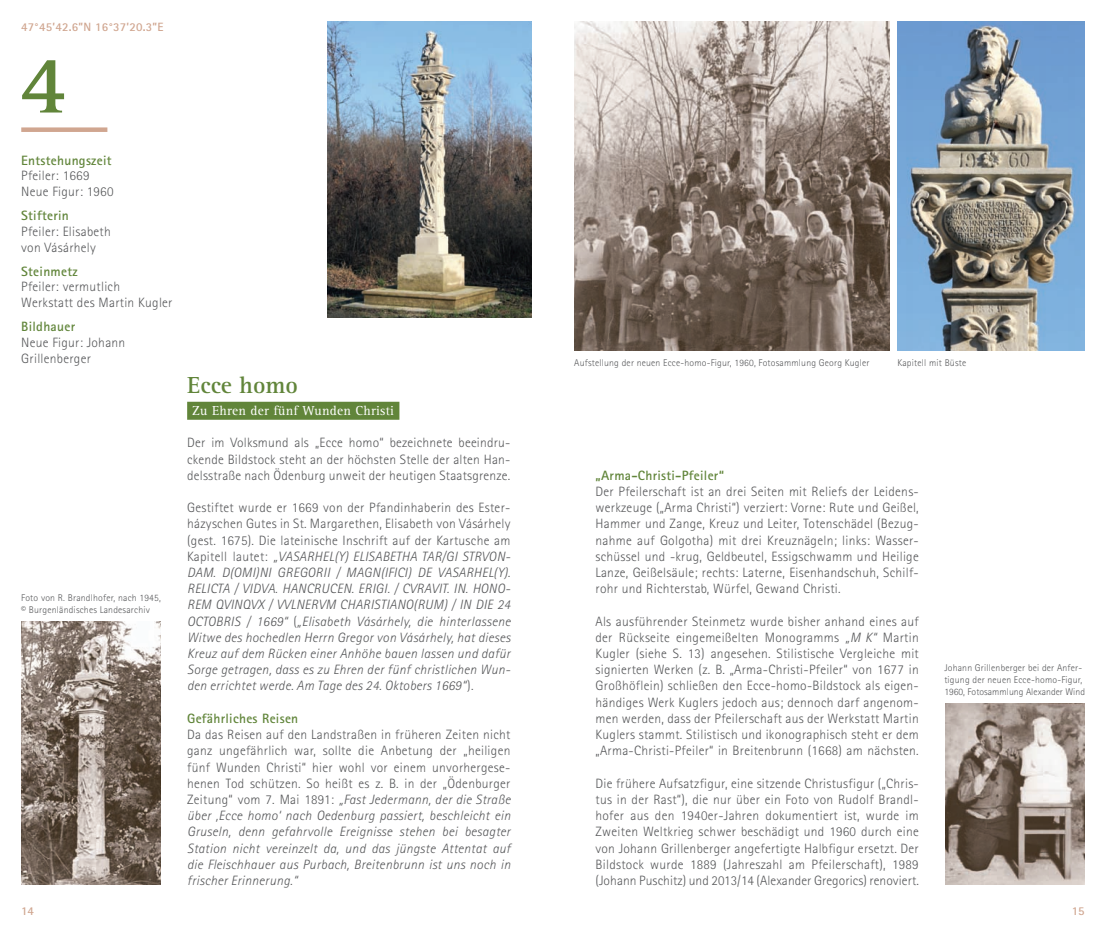
<style>
.page{position:relative;width:1106px;height:936px;background:#fff}
.page>*{position:absolute;margin:0;border:0;box-sizing:border-box;transform-origin:0 0}
.t1{font:700 85.2px "Rotis Serif";color:#61853a}
.t2{font:700 24px "Rotis Serif";color:#61853a}
.t3{font:300 13.5px/16.2px "Rotis Sans Serif";letter-spacing:.02em;color:#57585a;text-align:justify}
.t4{font:italic 300 13.5px/16.2px "Rotis Sans Serif";letter-spacing:.02em;color:#57585a;text-align:justify}
.t5{font:700 13.5px "Rotis Sans Serif";letter-spacing:.02em;color:#61853a}
.t6{font:13.5px "Rotis Serif";letter-spacing:.02em;color:#fff}
.t7{font:700 12px "Rotis Sans Serif";letter-spacing:.02em;color:#d0a690}
.t8{font:300 9.75px/12px "Rotis Sans Serif";letter-spacing:.02em;color:#57585a}
.s1{font-style:normal}
.s2{font-style:italic}
</style>
<div class="page">
<img style="left:327px;top:21px;width:204px;height:296px">
<img style="left:897px;top:21px;width:187px;height:329px">
<img style="left:21px;top:621px;width:140px;height:263px">
<div style="left:21px;top:127px;width:86px;height:5px;background:#d0a690"></div>
<img style="left:574px;top:21px;width:315px;height:329px">
<img style="left:945px;top:703px;width:139px;height:181px">
<div style="left:187px;top:402px;width:212px;height:18px;background:#61853a"></div>
<p class="t7" style="left:21px;top:19px;width:144px">47°45’42.6”N 16°37’20.3”E</p>
<p class="t1" style="left:19px;top:34px;width:49px">4</p>
<p class="t5" style="left:21px;top:151px;width:92px">Entstehungszeit</p>
<p class="t3" style="left:21px;top:168px;width:70px">Pfeiler: 1669</p>
<p class="t3" style="left:21px;top:183px;width:94px">Neue Figur: 1960</p>
<p class="t5" style="left:21px;top:207px;width:49px">Stifterin</p>
<p class="t3" style="left:21px;top:223px;width:91px">Pfeiler: Elisabeth</p>
<p class="t3" style="left:21px;top:239px;width:76px">von Vásárhely</p>
<p class="t5" style="left:21px;top:262px;width:58px">Steinmetz</p>
<p class="t3" style="left:21px;top:279px;width:153px;line-height:15.8px">Pfeiler: vermutlich<br>Werkstatt des Martin Kugler</p>
<p class="t5" style="left:21px;top:318px;width:55px">Bildhauer</p>
<p class="t3" style="left:21px;top:334px;width:106px;line-height:15.8px">Neue Figur: Johann<br>Grillenberger</p>
<p class="t8" style="left:21px;top:591px;width:141px">Foto von R. Brandlhofer, nach 1945, © Burgenländisches Landesarchiv</p>
<p class="t2" style="left:187px;top:371px;width:112px">Ecce homo</p>
<p class="t6" style="left:192px;top:402px;width:203px">Zu Ehren der fünf Wunden Christi</p>
<p class="t3" style="left:187px;top:434px;width:325px">Der im Volksmund als „Ecce homo“ bezeichnete beeindru&shy;ckende Bildstock steht an der höchsten Stelle der alten Han&shy;delsstraße nach Ödenburg unweit der heutigen Staatsgrenze.</p>
<p class="t4" style="left:187px;top:499px;width:325px"><span class="s1">Gestiftet wurde er 1669 von der Pfandinhaberin des Ester&shy;házyschen Gutes in St. Margarethen, Elisabeth von Vásárhely (gest. 1675). Die lateinische Inschrift auf der Kartusche am Kapitell lautet:</span> „VASARHEL(Y) ELISABETHA TAR/GI STRVON-DAM. D(OMI)NI GREGORII / MAGN(IFICI) DE VASARHEL(Y).<br>RELICTA / VIDVA. HANCRUCEN. ERIGI. / CVRAVIT. IN. HONO-REM QVINQVX / VVLNERVM CHARISTIANO(RUM) / IN DIE 24<br>OCTOBRIS / 1669“ <span class="s1">(</span>„Elisabeth Vásárhely, die hinterlassene Witwe des hochedlen Herrn Gregor von Vásárhely, hat dieses Kreuz auf dem Rücken einer Anhöhe bauen lassen und dafür Sorge getragen, dass es zu Ehren der fünf christlichen Wun&shy;den errichtet werde. Am Tage des 24. Oktobers 1669“<span class="s1">).</span></p>
<p class="t5" style="left:187px;top:709px;width:113px">Gefährliches Reisen</p>
<p class="t4" style="left:187px;top:726px;width:325px"><span class="s1">Da das Reisen auf den Landstraßen in früheren Zeiten nicht ganz ungefährlich war, sollte die Anbetung der „heiligen fünf Wunden Christi“ hier wohl vor einem unvorhergese&shy;henen Tod schützen. So heißt es z. B. in der „Ödenburger Zeitung“ vom 7. Mai 1891:</span> „Fast Jedermann, der die Straße über ,Ecce homo‘ nach Oedenburg passiert, beschleicht ein Gruseln, denn gefahrvolle Ereignisse stehen bei besagter Station nicht vereinzelt da, und das jüngste Attentat auf die Fleischhauer aus Purbach, Breitenbrunn ist uns noch in frischer Erinnerung.“</p>
<p class="t8" style="left:574px;top:357px;width:297px">Aufstellung der neuen Ecce-homo-Figur, 1960, Fotosammlung Georg Kugler</p>
<p class="t8" style="left:897px;top:357px;width:70px">Kapitell mit Büste</p>
<p class="t5" style="left:595px;top:466px;width:130px">„Arma-Christi-Pfeiler“</p>
<p class="t3" style="left:595px;top:483px;width:325px">Der Pfeilerschaft ist an drei Seiten mit Reliefs der Leidens&shy;werkzeuge („Arma Christi“) verziert: Vorne: Rute und Geißel, Hammer und Zange, Kreuz und Leiter, Totenschädel (Bezug&shy;nahme auf Golgotha) mit drei Kreuznägeln; links: Wasser&shy;schüssel und -krug, Geldbeutel, Essigschwamm und Heilige Lanze, Geißelsäule; rechts: Laterne, Eisenhandschuh, Schilf&shy;rohr und Richterstab, Würfel, Gewand Christi.</p>
<p class="t3" style="left:595px;top:613px;width:325px">Als ausführender Steinmetz wurde bisher anhand eines auf der Rückseite eingemeißelten Monogramms <span class="s2">„M K“</span> Martin Kugler (siehe S. 13) angesehen. Stilistische Vergleiche mit signierten Werken (z. B. „Arma-Christi-Pfeiler“ von 1677 in Großhöflein) schließen den Ecce-homo-Bildstock als eigen&shy;händiges Werk Kuglers jedoch aus; dennoch darf angenom&shy;men werden, dass der Pfeilerschaft aus der Werkstatt Martin Kuglers stammt. Stilistisch und ikonographisch steht er dem „Arma-Christi-Pfeiler“ in Breitenbrunn (1668) am nächsten.</p>
<p class="t3" style="left:595px;top:775px;width:325px">Die frühere Aufsatzfigur, eine sitzende Christusfigur („Chris&shy;tus in der Rast“), die nur über ein Foto von Rudolf Brandl&shy;hofer aus den 1940er-Jahren dokumentiert ist, wurde im Zweiten Weltkrieg schwer beschädigt und 1960 durch eine von Johann Grillenberger angefertigte Halbfigur ersetzt. Der Bildstock wurde 1889 (Jahreszahl am Pfeilerschaft), 1989 (Johann Puschitz) und 2013/14 (Alexander Gregorics) renoviert.</p>
<p class="t8" style="left:944px;top:661px;width:142px">Johann Grillenberger bei der Anfer&shy;tigung der neuen Ecce-homo-Figur,<br>1960, Fotosammlung Alexander Wind</p>
<p class="t7" style="left:21px;top:903px;width:14px">14</p>
<p class="t7" style="left:1071px;top:903px;width:14px">15</p>
</div>
